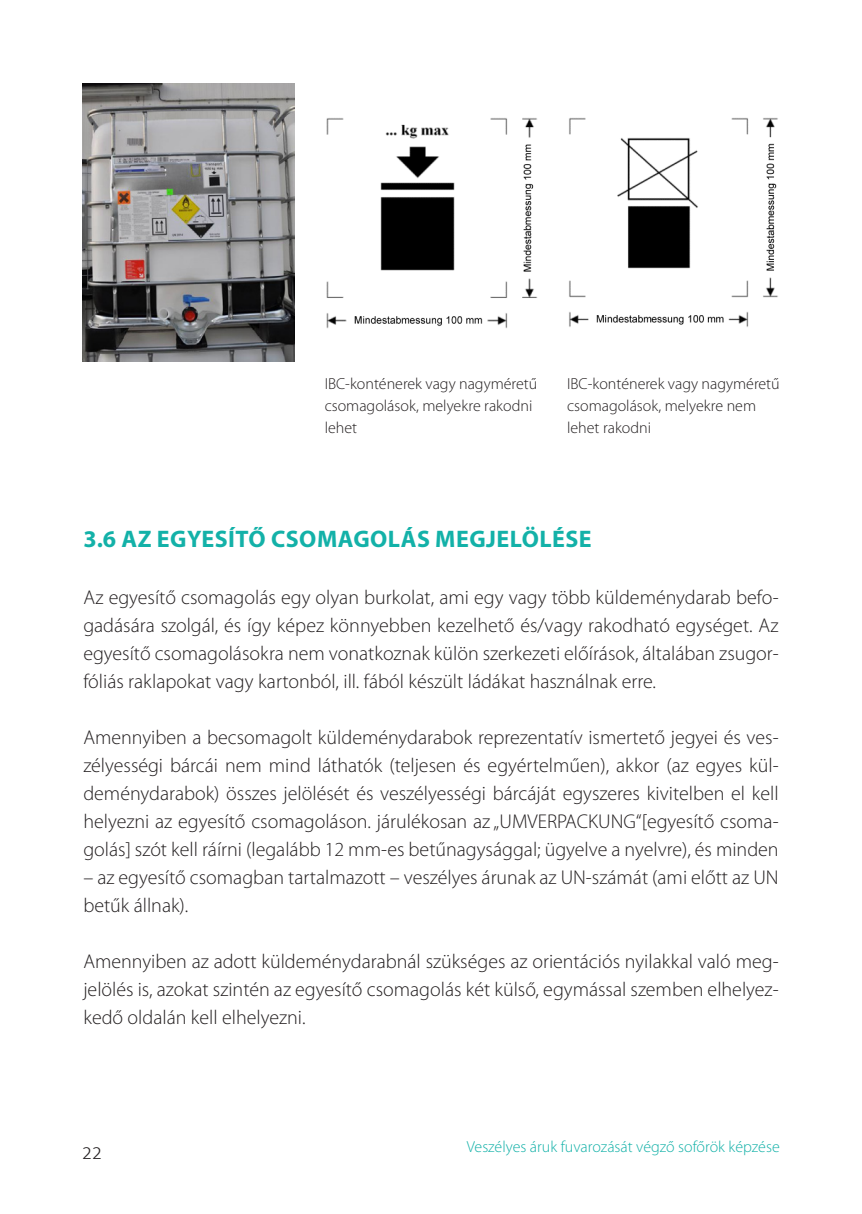
<style>
.page{position:relative;width:862px;height:1214px;background:#fff}
.page>*{position:absolute;margin:0;border:0;box-sizing:border-box;transform-origin:0 0}
.Fließtext{font:700 24px "Myriad Pro";letter-spacing:.02em;color:#13b1a8}
.Fließtext-2{font:300 20px/28px "Myriad Pro";color:#231f20;text-align:justify}
.t1{font:300 18px "The Sans B3";color:#231f20}
.t2{font:300 16px/22px "Myriad Pro";color:#231f20}
.t3{font:300 16px "Myriad Pro";color:#13b1a8}
</style>
<div class="page">
<img style="left:83px;top:83px;width:212px;height:278px">
<img style="left:326px;top:118px;width:211px;height:211px">
<img style="left:569px;top:117px;width:209px;height:210px">
<p class="t2" style="left:325px;top:373px;width:214px">IBC-konténerek vagy nagyméretű csomagolások, melyekre rakodni lehet</p>
<p class="t2" style="left:567px;top:373px;width:214px">IBC-konténerek vagy nagyméretű csomagolások, melyekre nem lehet rakodni</p>
<p class="Fließtext" style="left:83px;top:523px;width:510px">3.6 AZ EGYESÍTŐ CSOMAGOLÁS MEGJELÖLÉSE</p>
<p class="Fließtext-2" style="left:83px;top:583px;width:697px">Az egyesítő csomagolás egy olyan burkolat, ami egy vagy több küldeménydarab befo&shy;gadására szolgál, és így képez könnyebben kezelhető és/vagy rakodható egységet. Az egyesítő csomagolásokra nem vonatkoznak külön szerkezeti előírások, általában zsugor&shy;fóliás raklapokat vagy kartonból, ill. fából készült ládákat használnak erre.</p>
<p class="Fließtext-2" style="left:83px;top:723px;width:697px">Amennyiben a becsomagolt küldeménydarabok reprezentatív ismertető jegyei és ves&shy;zélyességi bárcái nem mind láthatók (teljesen és egyértelműen), akkor (az egyes kül&shy;deménydarabok) összes jelölését és veszélyességi bárcáját egyszeres kivitelben el kell helyezni az egyesítő csomagoláson. járulékosan az „UMVERPACKUNG“[egyesítő csoma&shy;golás] szót kell ráírni (legalább 12 mm-es betűnagysággal; ügyelve a nyelvre), és minden</p>
<p class="Fließtext-2" style="left:83px;top:863px;width:697px">– az egyesítő csomagban tartalmazott – veszélyes árunak az UN-számát (ami előtt az UN betűk állnak).</p>
<p class="Fließtext-2" style="left:83px;top:947px;width:697px">Amennyiben az adott küldeménydarabnál szükséges az orientációs nyilakkal való meg&shy;jelölés is, azokat szintén az egyesítő csomagolás két külső, egymással szemben elhelyez&shy;kedő oldalán kell elhelyezni.</p>
<p class="t1" style="left:82px;top:1143px;width:21px">22</p>
<p class="t3" style="left:467px;top:1138px;width:314px">Veszélyes áruk fuvarozását végző sofőrök képzése</p>
</div>
